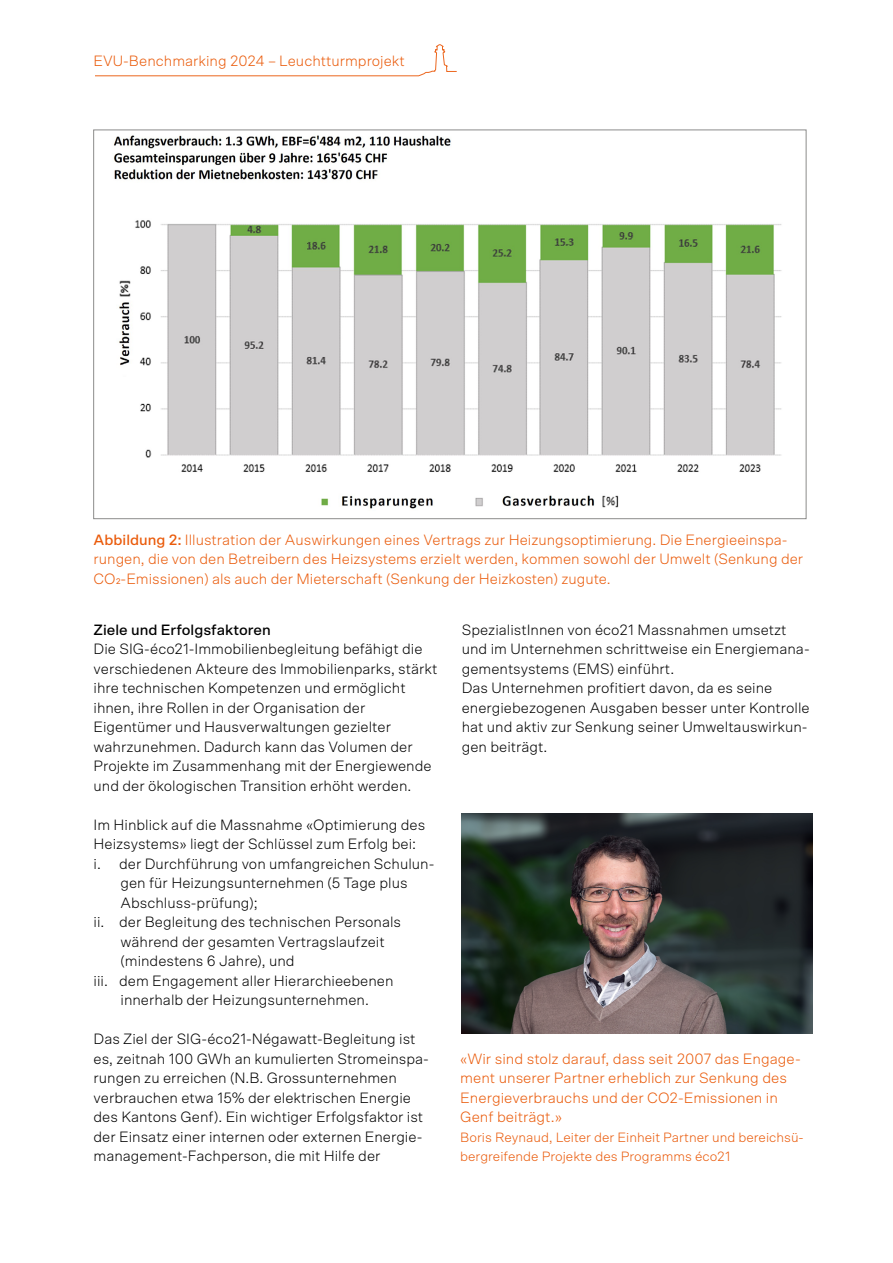
<style>
.page{position:relative;width:893px;height:1263px;background:#fff}
.page>*{position:absolute;margin:0;border:0;box-sizing:border-box;transform-origin:0 0}
.t1{font:300 15px/19.5px "Scto Grotesk A";color:#000}
.t2{font:300 15px/19.5px "Scto Grotesk A";color:#ea5b0b}
.t3{font:500 15px "Scto Grotesk A";color:#000}
.t4{font:300 13.5px/19.5px "Scto Grotesk A";color:#ea5b0b}
.s1{font-weight:500}
</style>
<div class="page">
<svg style="left:95px;top:44px;width:362px;height:32px"></svg>
<img style="left:462px;top:814px;width:350px;height:219px">
<img style="left:113px;top:135px;width:669px;height:374px">
<p class="t2" style="left:94px;top:51px;width:313px">EVU-Benchmarking 2024 – Leuchtturmprojekt</p>
<p class="t2" style="left:94px;top:529px;width:711px"><span class="s1">Abbildung 2:</span> Illustration der Auswirkungen eines Vertrags zur Heizungsoptimierung. Die Energieeinspa&shy;rungen, die von den Betreibern des Heizsystems erzielt werden, kommen sowohl der Umwelt (Senkung der<br>CO2-Emissionen) als auch der Mieterschaft (Senkung der Heizkosten) zugute.</p>
<p class="t1" style="left:462px;top:619px;width:349px">SpezialistInnen von éco21 Massnahmen umsetzt und im Unternehmen schrittweise ein Energiemana&shy;gementsystems (EMS) einführt.<br>Das Unternehmen profitiert davon, da es seine energiebezogenen Ausgaben besser unter Kontrolle hat und aktiv zur Senkung seiner Umweltauswirkun&shy;gen beiträgt.</p>
<p class="t3" style="left:94px;top:620px;width:179px">Ziele und Erfolgsfaktoren</p>
<p class="t1" style="left:94px;top:639px;width:345px">Die SIG-éco21-Immobilienbegleitung befähigt die verschiedenen Akteure des Immobilienparks, stärkt ihre technischen Kompetenzen und ermöglicht ihnen, ihre Rollen in der Organisation der Eigentümer und Hausverwaltungen gezielter wahrzunehmen. Dadurch kann das Volumen der Projekte im Zusammenhang mit der Energiewende und der ökologischen Transition erhöht werden.</p>
<p class="t1" style="left:94px;top:814px;width:333px">Im Hinblick auf die Massnahme «Optimierung des</p>
<p class="t1" style="left:94px;top:834px;width:324px">Heizsystems» liegt der Schlüssel zum Erfolg bei:</p>
<p class="t1" style="left:94px;top:853px;width:342px">i. der Durchführung von umfangreichen Schulun-</p>
<p class="t1" style="left:121px;top:873px;width:289px">gen für Heizungsunternehmen (5 Tage plus</p>
<p class="t1" style="left:121px;top:892px;width:139px">Abschluss-prüfung);</p>
<p class="t1" style="left:94px;top:912px;width:309px">ii. der Begleitung des technischen Personals</p>
<p class="t1" style="left:121px;top:931px;width:266px">während der gesamten Vertragslaufzeit</p>
<p class="t1" style="left:121px;top:951px;width:176px">(mindestens 6 Jahre), und</p>
<p class="t1" style="left:94px;top:970px;width:301px">iii. dem Engagement aller Hierarchieebenen</p>
<p class="t1" style="left:121px;top:990px;width:250px">innerhalb der Heizungsunternehmen.</p>
<p class="t1" style="left:94px;top:1029px;width:337px">Das Ziel der SIG-éco21-Négawatt-Begleitung ist es, zeitnah 100 GWh an kumulierten Stromeinspa&shy;rungen zu erreichen (N.B. Grossunternehmen verbrauchen etwa 15% der elektrischen Energie des Kantons Genf). Ein wichtiger Erfolgsfaktor ist der Einsatz einer internen oder externen Energie&shy;management-Fachperson, die mit Hilfe der</p>
<p class="t2" style="left:460px;top:1048px;width:342px">«Wir sind stolz darauf, dass seit 2007 das Engage&shy;ment unserer Partner erheblich zur Senkung des Energieverbrauchs und der CO2-Emissionen in Genf beiträgt.»</p>
<p class="t4" style="left:460px;top:1127px;width:345px">Boris Reynaud, Leiter der Einheit Partner und bereichsü&shy;bergreifende Projekte des Programms éco21</p>
</div>
